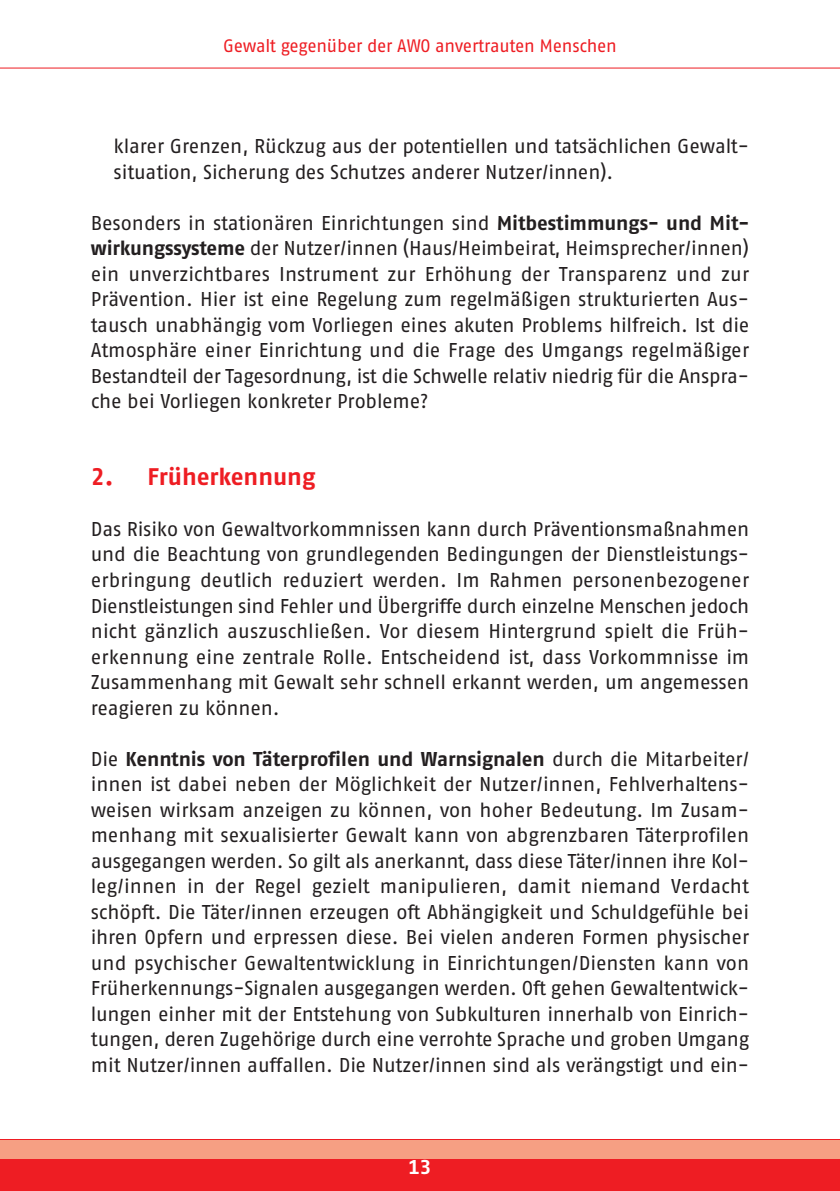
<style>
.page{position:relative;width:840px;height:1191px;background:#fff}
.page>*{position:absolute;margin:0;border:0;box-sizing:border-box;transform-origin:0 0}
.t1{font:700 24px "AWO Fago Office";letter-spacing:-.005em;color:#ee1d23}
.t2{font:20px/25.6px "AWO Fago Office";letter-spacing:-.005em;color:#231f20;text-align:justify}
.t3{font:700 20px "AWO Fago Office";color:#fff}
.t4{font:18px "AWO Fago Office";letter-spacing:-.01em;color:#ee1d23}
.s1{font-weight:700}
</style>
<div class="page">
<hr style="left:0;top:68px;width:839px;height:1px;background:#ee1d23">
<div style="left:0;top:1140px;width:839px;height:51px;background:#ee1d23"></div>
<div style="left:0;top:1140px;width:839px;height:18px;background:#f69f83"></div>
<p class="t4" style="left:223px;top:36px;width:395px">Gewalt gegenüber der AWO anvertrauten Menschen</p>
<p class="t2" style="left:113px;top:133px;width:636px">klarer Grenzen, Rückzug aus der potentiellen und tatsächlichen Gewalt&shy;situation, Sicherung des Schutzes anderer Nutzer/innen).</p>
<p class="t2" style="left:91px;top:210px;width:659px">Besonders in stationären Einrichtungen sind <span class="s1">Mitbestimmungs- und Mit&shy;wirkungssysteme</span> der Nutzer/innen (Haus/Heimbeirat, Heimsprecher/innen) ein unverzichtbares Instrument zur Erhöhung der Transparenz und zur Prävention. Hier ist eine Regelung zum regelmäßigen strukturierten Aus&shy;tausch unabhängig vom Vorliegen eines akuten Problems hilfreich. Ist die Atmosphäre einer Einrichtung und die Frage des Umgangs regelmäßiger Bestandteil der Tagesordnung, ist die Schwelle relativ niedrig für die Anspra&shy;che bei Vorliegen konkreter Probleme?</p>
<p class="t1" style="left:91px;top:462px;width:226px">2. Früherkennung</p>
<p class="t2" style="left:91px;top:516px;width:659px">Das Risiko von Gewaltvorkommnissen kann durch Präventionsmaßnahmen und die Beachtung von grundlegenden Bedingungen der Dienstleistungs&shy;erbringung deutlich reduziert werden. Im Rahmen personenbezogener Dienstleistungen sind Fehler und Übergriffe durch einzelne Menschen jedoch nicht gänzlich auszuschließen. Vor diesem Hintergrund spielt die Früh&shy;erkennung eine zentrale Rolle. Entscheidend ist, dass Vorkommnisse im Zusammenhang mit Gewalt sehr schnell erkannt werden, um angemessen reagieren zu können.</p>
<p class="t2" style="left:91px;top:745px;width:659px">Die <span class="s1">Kenntnis von Täterprofilen und Warnsignalen</span> durch die Mitarbeiter/ innen ist dabei neben der Möglichkeit der Nutzer/innen, Fehlverhaltens&shy;weisen wirksam anzeigen zu können, von hoher Bedeutung. Im Zusam&shy;menhang mit sexualisierter Gewalt kann von abgrenzbaren Täterprofilen ausgegangen werden. So gilt als anerkannt, dass diese Täter/innen ihre Kol&shy;leg/innen in der Regel gezielt manipulieren, damit niemand Verdacht schöpft. Die Täter/innen erzeugen oft Abhängigkeit und Schuldgefühle bei ihren Opfern und erpressen diese. Bei vielen anderen Formen physischer und psychischer Gewaltentwicklung in Einrichtungen/Diensten kann von Früherkennungs-Signalen ausgegangen werden. Oft gehen Gewaltentwick&shy;lungen einher mit der Entstehung von Subkulturen innerhalb von Einrich&shy;tungen, deren Zugehörige durch eine verrohte Sprache und groben Umgang mit Nutzer/innen auffallen. Die Nutzer/innen sind als verängstigt und ein-</p>
<p class="t3" style="left:408px;top:1155px;width:25px">13</p>
</div>
